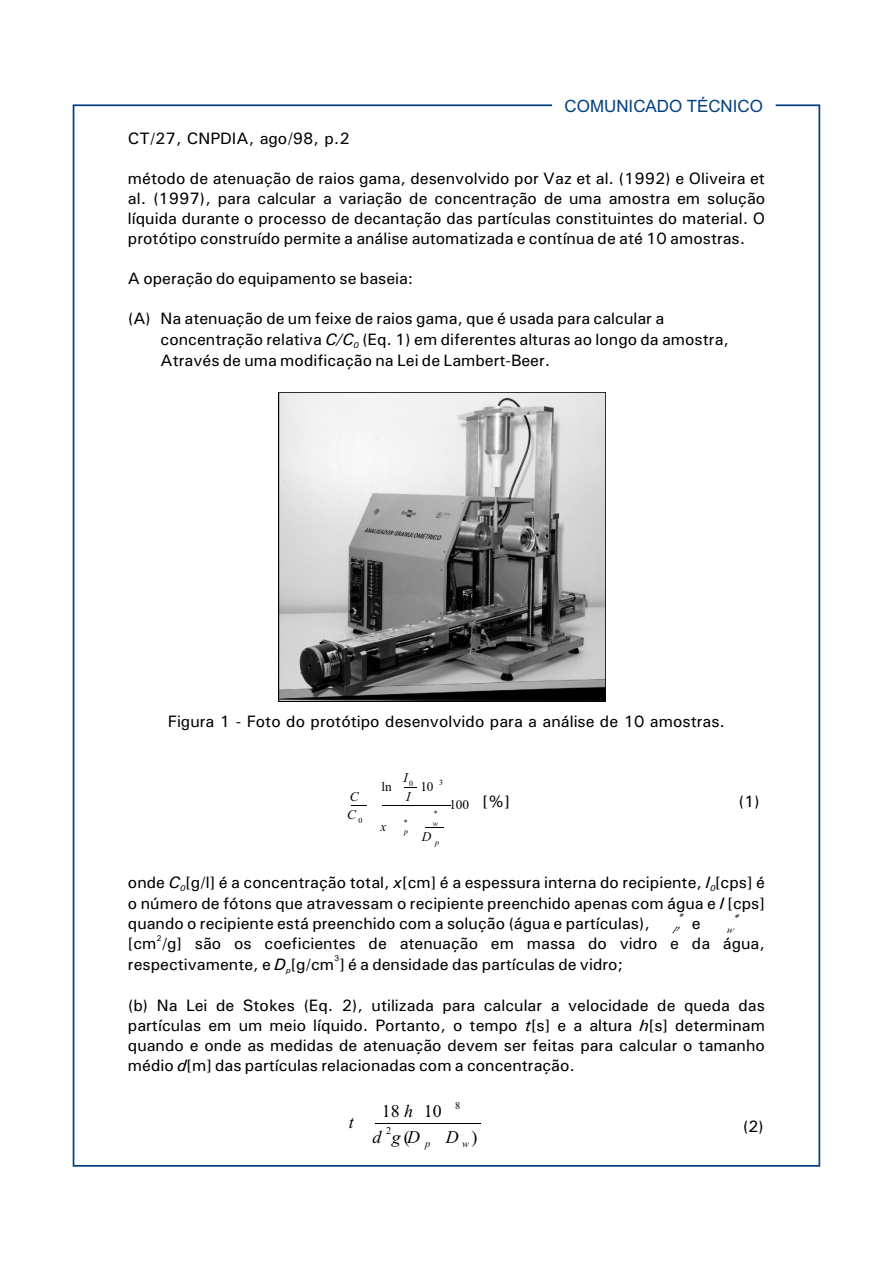
<style>
.page{position:relative;width:894px;height:1263px;background:#fff}
.page>*{position:absolute;margin:0;border:0;box-sizing:border-box;transform-origin:0 0}
.t1{font:italic 17.85px "Times New Roman";color:#000}
.t2{font:17.85px "Times New Roman";color:#000}
.t3{font:16.95px "Arial";color:#034082}
.t4{font:16.5px/20.1px "Univers";color:#000;text-align:justify}
.t5{font:13.35px "Times New Roman";color:#000}
.t6{font:italic 13.35px "Times New Roman";color:#000}
.t7{font:10.35px "Times New Roman";color:#000}
.t8{font:italic 10.2px "Times New Roman";color:#000}
.t9{font:italic 10.2px "Times New Roman";color:#000}
.t10{font:italic 9.75px "Times New Roman";color:#000}
.t11{font:italic 9.75px "Times New Roman";color:#000}
.t12{font:italic 8.25px "Univers";color:#000}
.t13{font:8.25px "Univers";color:#000}
.t14{font:7.95px "Times New Roman";color:#000}
.t15{font:italic 7.95px "Times New Roman";color:#000}
.s1{font-style:italic}
.s2{font-style:normal}
</style>
<div class="page">
<img style="left:278px;top:393px;width:327px;height:308px">
<svg style="left:351px;top:805px;width:16px;height:1px"></svg>
<svg style="left:404px;top:787px;width:13px;height:1px"></svg>
<svg style="left:425px;top:827px;width:19px;height:1px"></svg>
<hr style="left:382px;top:805px;width:69px;height:1px;background:#000">
<hr style="left:376px;top:1124px;width:105px;height:1px;background:#000">
<p class="t3" style="left:565px;top:100px;width:200px">COMUNICADO TÉCNICO</p>
<p class="t4" style="left:128px;top:130px;width:223px">CT/27, CNPDIA, ago/98, p.2</p>
<p class="t4" style="left:128px;top:170px;width:639px">método de atenuação de raios gama, desenvolvido por Vaz et al. (1992) e Oliveira et al. (1997), para calcular a variação de concentração de uma amostra em solução líquida durante o processo de decantação das partículas constituintes do material. O protótipo construído permite a análise automatizada e contínua de até 10 amostras.</p>
<p class="t4" style="left:128px;top:270px;width:287px">A operação do equipamento se baseia:</p>
<p class="t4" style="left:161px;top:310px;width:570px;text-indent:-33px">(A) Na atenuação de um feixe de raios gama, que é usada para calcular a concentração relativa <span class="s1">C/C</span> (Eq. 1) em diferentes alturas ao longo da amostra,</p>
<p class="t12" style="left:354px;top:342px;width:7px">0</p>
<p class="t4" style="left:161px;top:352px;width:391px">Através de uma modificação na Lei de Lambert-Beer.</p>
<p class="t4" style="left:168px;top:713px;width:559px">Figura 1 - Foto do protótipo desenvolvido para a análise de 10 amostras.</p>
<p class="t6" style="left:350px;top:792px;width:10px">C</p>
<p class="t6" style="left:347px;top:810px;width:10px">C</p>
<p class="t14" style="left:359px;top:817px;width:5px">0</p>
<p class="t6" style="left:404px;top:773px;width:6px">I</p>
<p class="t14" style="left:409px;top:780px;width:5px">0</p>
<p class="t14" style="left:439px;top:779px;width:5px">3</p>
<p class="t5" style="left:382px;top:781px;width:12px">ln</p>
<p class="t5" style="left:420px;top:781px;width:15px">1 0.</p>
<p class="t6" style="left:406px;top:792px;width:6px">I</p>
<p class="t6" style="left:381px;top:821px;width:7px">x</p>
<p class="t14" style="left:404px;top:819px;width:5px">*</p>
<p class="t14" style="left:434px;top:811px;width:5px">*</p>
<p class="t15" style="left:433px;top:820px;width:7px">w</p>
<p class="t15" style="left:404px;top:829px;width:5px">p</p>
<p class="t6" style="left:422px;top:832px;width:11px">D</p>
<p class="t15" style="left:435px;top:839px;width:5px">p</p>
<p class="t5" style="left:449px;top:800px;width:21px">100</p>
<p class="t4" style="left:482px;top:793px;width:29px">[%]</p>
<p class="t4" style="left:739px;top:793px;width:23px">(1)</p>
<p class="t4" style="left:128px;top:873px;width:639px">onde <span class="s1">C</span> [g/l] é a concentração total, <span class="s1">x</span>[cm] é a espessura interna do recipiente, <span class="s1">I</span> [cps] é</p>
<p class="t12" style="left:180px;top:885px;width:7px">0</p>
<p class="t12" style="left:710px;top:885px;width:7px">0</p>
<p class="t4" style="left:128px;top:895px;width:639px">o número de fótons que atravessam o recipiente preenchido apenas com água e <span class="s1">I</span> [cps] quando o recipiente está preenchido com a solução (água e partículas),</p>
<p class="t10" style="left:678px;top:913px;width:10px">*</p>
<p class="t11" style="left:674px;top:925px;width:6px">p</p>
<p class="t8" style="left:732px;top:914px;width:11px">*</p>
<p class="t9" style="left:726px;top:926px;width:12px">w</p>
<p class="t4" style="left:692px;top:915px;width:10px">e</p>
<p class="t13" style="left:157px;top:935px;width:7px">2</p>
<p class="t4" style="left:128px;top:935px;width:639px">[cm /g] são os coeficientes de atenuação em massa do vidro e da água,</p>
<p class="t13" style="left:334px;top:956px;width:7px">3</p>
<p class="t4" style="left:128px;top:955px;width:497px">respectivamente, e <span class="s1">D</span> [g/cm ] é a densidade das partículas de vidro;</p>
<p class="t12" style="left:286px;top:967px;width:6px">p</p>
<p class="t4" style="left:128px;top:997px;width:639px">(b) Na Lei de Stokes (Eq. 2), utilizada para calcular a velocidade de queda das partículas em um meio líquido. Portanto, o tempo <span class="s1">t</span>[s] e a altura <span class="s1">h</span>[s] determinam quando e onde as medidas de atenuação devem ser feitas para calcular o tamanho médio <span class="s1">d</span>[m] das partículas relacionadas com a concentração.</p>
<p class="t1" style="left:349px;top:1116px;width:6px">t</p>
<p class="t7" style="left:455px;top:1102px;width:7px">8</p>
<p class="t2" style="left:382px;top:1105px;width:33px">18 <span class="s1">h</span></p>
<p class="t2" style="left:424px;top:1105px;width:19px">1 0.</p>
<p class="t7" style="left:386px;top:1127px;width:7px">2</p>
<p class="t1" style="left:373px;top:1130px;width:106px">d gD <sub>p</sub> D<sub>w</sub><span class="s2">)</span></p>
<p class="t2" style="left:404px;top:1130px;width:7px">(</p>
<p class="t4" style="left:743px;top:1117px;width:23px">(2)</p>
</div>
